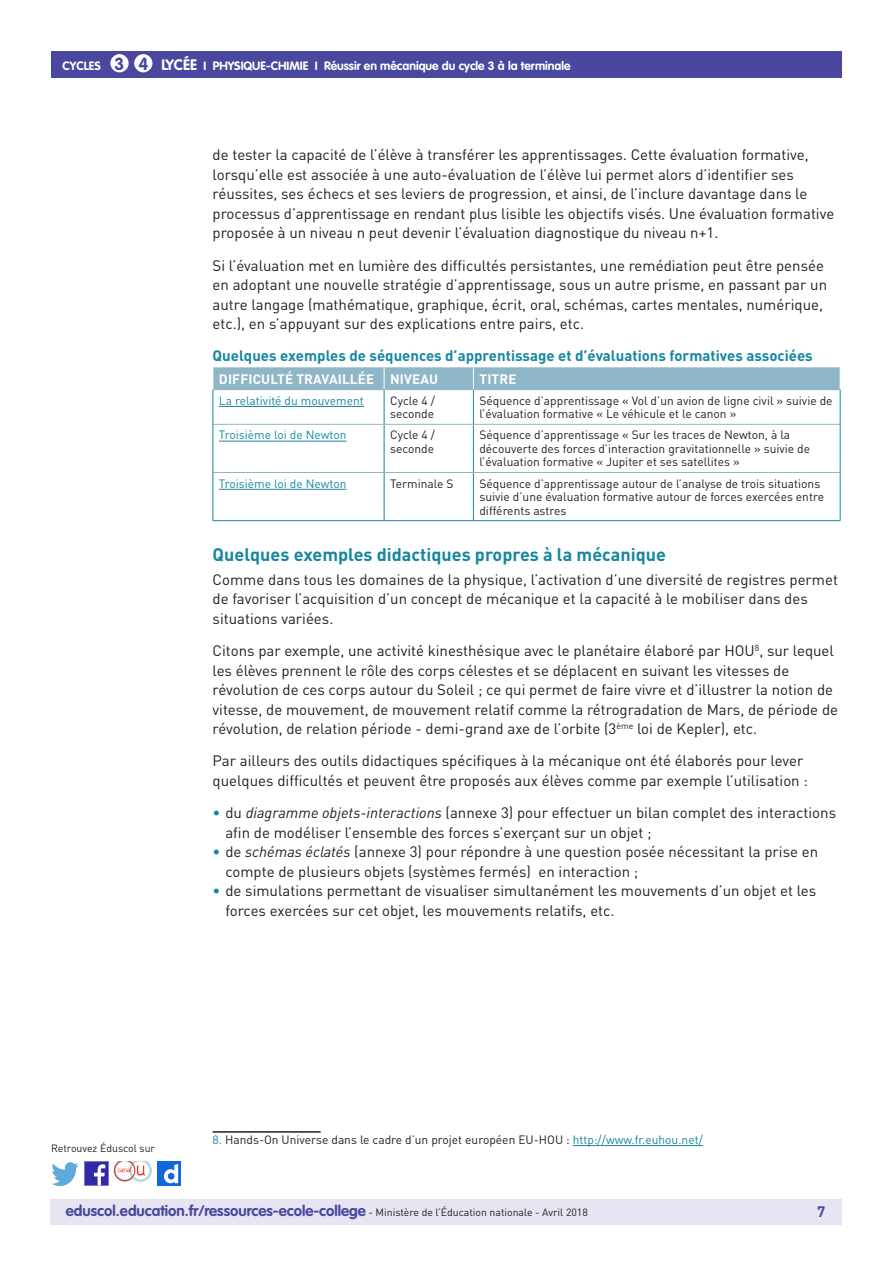
<style>
.page{position:relative;width:893px;height:1263px;background:#fff}
.page>*{position:absolute;margin:0;border:0;box-sizing:border-box;transform-origin:0 0}
._04_Titre_de_niveau{font:700 18px "DIN Pro";color:#16879f}
.t1{font:700 17.25px "VAG Rounded Std";color:#4a489e}
._06_Texte_courant{font:15px/19.5px "DIN Pro";color:#231f20}
.t2{font:700 15px "VAG Rounded Std";color:#4a489e}
._05_Titre_de_niveau{font:700 15px "DIN Pro";color:#16879f}
.t3{font:700 15px "DIN Pro";color:#4a489e}
.Titre_têtière_tablea{font:700 13.5px "DIN Pro";letter-spacing:.01em;color:#fff}
.Texte_courant_tablea{font:12px/13.5px "DIN Pro";color:#231f20}
._13_Note_bas_de_page{font:12px "DIN Pro";color:#231f20}
.t4{font:700 12px "VAG Rounded Std";color:#fff}
.Texte_courant_tablea-2{font:12px "DIN Pro";color:#16879f}
.t5{font:10.5px "DIN Pro";color:#231f20}
.s1{font-size:17.25px;color:#4a489e}
.s2{font-size:15px}
.s3{color:#16879f}
.s4{font-style:italic}
.s5{font-family:"DIN Pro";font-weight:400;font-size:10.5px;color:#231f20}
</style>
<div class="page">
<div style="left:50px;top:1199px;width:791px;height:26px;background:#e6e5f2"></div>
<div style="left:51px;top:51px;width:791px;height:27px;background:#4a489e"></div>
<div style="left:110px;top:54px;width:19px;height:18px;background:#fff;border-radius:50%"></div>
<img style="left:85px;top:1162px;width:23px;height:23px">
<img style="left:51px;top:1163px;width:28px;height:22px">
<img style="left:158px;top:1162px;width:22px;height:23px">
<img style="left:114px;top:1162px;width:38px;height:19px">
<div style="left:134px;top:54px;width:18px;height:18px;background:#fff;border-radius:50%"></div>
<hr style="left:384px;top:390px;width:1px;height:34px;background:#16879f">
<hr style="left:473px;top:390px;width:1px;height:34px;background:#16879f">
<hr style="left:384px;top:425px;width:1px;height:47px;background:#16879f">
<hr style="left:473px;top:425px;width:1px;height:47px;background:#16879f">
<hr style="left:384px;top:473px;width:1px;height:47px;background:#16879f">
<hr style="left:473px;top:473px;width:1px;height:47px;background:#16879f">
<hr style="left:213px;top:424px;width:171px;height:1px;background:#8fb6c6">
<hr style="left:384px;top:424px;width:89px;height:1px;background:#8fb6c6">
<hr style="left:473px;top:424px;width:367px;height:1px;background:#8fb6c6">
<hr style="left:213px;top:472px;width:171px;height:1px;background:#8fb6c6">
<hr style="left:384px;top:472px;width:89px;height:1px;background:#8fb6c6">
<hr style="left:473px;top:472px;width:367px;height:1px;background:#8fb6c6">
<div style="left:213px;top:367px;width:628px;height:23px;background:#8fb6c6"></div>
<hr style="left:213px;top:389px;width:171px;height:1px;background:#8fb6c6">
<hr style="left:384px;top:389px;width:89px;height:1px;background:#8fb6c6">
<hr style="left:473px;top:389px;width:367px;height:1px;background:#8fb6c6">
<hr style="left:213px;top:390px;width:1px;height:34px;background:#16879f">
<hr style="left:840px;top:390px;width:1px;height:34px;background:#16879f">
<hr style="left:213px;top:424px;width:1px;height:48px;background:#16879f">
<hr style="left:840px;top:424px;width:1px;height:48px;background:#16879f">
<hr style="left:213px;top:472px;width:1px;height:48px;background:#16879f">
<hr style="left:840px;top:472px;width:1px;height:48px;background:#16879f">
<hr style="left:213px;top:520px;width:171px;height:1px;background:#16879f">
<hr style="left:384px;top:520px;width:89px;height:1px;background:#16879f">
<hr style="left:473px;top:520px;width:367px;height:1px;background:#16879f">
<hr style="left:219px;top:406px;width:145px;height:1px;background:#16879f">
<hr style="left:219px;top:441px;width:127px;height:1px;background:#16879f">
<hr style="left:219px;top:489px;width:127px;height:1px;background:#16879f">
<hr style="left:213px;top:1131px;width:108px;height:2px;background:#231f20">
<hr style="left:573px;top:1145px;width:130px;height:1px;background:#16879f">
<p class="t4" style="left:63px;top:58px;width:63px">CYCLES <span class="s1">3</span></p>
<p class="t4" style="left:161px;top:58px;width:411px"><span class="s2">LYCÉE</span> I PHYSIQUE-CHIMIE I Réussir en mécanique du cycle 3 à la terminale</p>
<p class="t1" style="left:138px;top:53px;width:11px">4</p>
<p class="_06_Texte_courant" style="left:213px;top:145px;width:623px">de tester la capacité de l’élève à transférer les apprentissages. Cette évaluation formative, lorsqu’elle est associée à une auto-évaluation de l’élève lui permet alors d’identifier ses réussites, ses échecs et ses leviers de progression, et ainsi, de l’inclure davantage dans le processus d’apprentissage en rendant plus lisible les objectifs visés. Une évaluation formative proposée à un niveau n peut devenir l’évaluation diagnostique du niveau n+1.</p>
<p class="_06_Texte_courant" style="left:213px;top:255px;width:616px">Si l’évaluation met en lumière des difficultés persistantes, une remédiation peut être pensée en adoptant une nouvelle stratégie d’apprentissage, sous un autre prisme, en passant par un autre langage (mathématique, graphique, écrit, oral, schémas, cartes mentales, numérique, etc.), en s’appuyant sur des explications entre pairs, etc.</p>
<p class="_05_Titre_de_niveau" style="left:213px;top:346px;width:602px">Quelques exemples de séquences d’apprentissage et d’évaluations formatives associées</p>
<p class="Titre_têtière_tablea" style="left:219px;top:370px;width:157px">DIFFICULTÉ TRAVAILLÉE</p>
<p class="Titre_têtière_tablea" style="left:390px;top:370px;width:50px">NIVEAU</p>
<p class="Titre_têtière_tablea" style="left:479px;top:370px;width:39px">TITRE</p>
<p class="Texte_courant_tablea-2" style="left:219px;top:393px;width:146px">La relativité du mouvement</p>
<p class="Texte_courant_tablea" style="left:390px;top:393px;width:46px">Cycle 4 / seconde</p>
<p class="Texte_courant_tablea" style="left:479px;top:393px;width:355px">Séquence d’apprentissage « Vol d’un avion de ligne civil » suivie de l’évaluation formative « Le véhicule et le canon »</p>
<p class="Texte_courant_tablea-2" style="left:219px;top:428px;width:129px">Troisième loi de Newton</p>
<p class="Texte_courant_tablea" style="left:390px;top:428px;width:46px">Cycle 4 / seconde</p>
<p class="Texte_courant_tablea" style="left:479px;top:428px;width:332px">Séquence d’apprentissage « Sur les traces de Newton, à la découverte des forces d’interaction gravitationnelle » suivie de l’évaluation formative « Jupiter et ses satellites »</p>
<p class="Texte_courant_tablea-2" style="left:219px;top:476px;width:129px">Troisième loi de Newton</p>
<p class="Texte_courant_tablea" style="left:390px;top:476px;width:65px">Terminale S</p>
<p class="Texte_courant_tablea" style="left:479px;top:476px;width:346px">Séquence d’apprentissage autour de l’analyse de trois situations suivie d’une évaluation formative autour de forces exercées entre différents astres</p>
<p class="_04_Titre_de_niveau" style="left:213px;top:543px;width:455px">Quelques exemples didactiques propres à la mécanique</p>
<p class="_06_Texte_courant" style="left:213px;top:569px;width:627px">Comme dans tous les domaines de la physique, l’activation d’une diversité de registres permet de favoriser l’acquisition d’un concept de mécanique et la capacité à le mobiliser dans des situations variées.</p>
<p class="_06_Texte_courant" style="left:213px;top:641px;width:627px">Citons par exemple, une activité kinesthésique avec le planétaire élaboré par HOU<sup>8</sup>, sur lequel les élèves prennent le rôle des corps célestes et se déplacent en suivant les vitesses de révolution de ces corps autour du Soleil ; ce qui permet de faire vivre et d’illustrer la notion de vitesse, de mouvement, de mouvement relatif comme la rétrogradation de Mars, de période de révolution, de relation période - demi-grand axe de l’orbite (3<sup>ème</sup> loi de Kepler), etc.</p>
<p class="_06_Texte_courant" style="left:213px;top:751px;width:597px">Par ailleurs des outils didactiques spécifiques à la mécanique ont été élaborés pour lever quelques difficultés et peuvent être proposés aux élèves comme par exemple l’utilisation :</p>
<p class="_06_Texte_courant" style="left:225px;top:803px;width:612px;text-indent:-13px"><span class="s3">•</span> du <span class="s4">diagramme objets-interactions</span> (annexe 3) pour effectuer un bilan complet des interactions afin de modéliser l’ensemble des forces s’exerçant sur un objet ;</p>
<p class="_06_Texte_courant" style="left:225px;top:842px;width:594px;text-indent:-13px"><span class="s3">•</span> de <span class="s4">schémas éclatés</span> (annexe 3) pour répondre à une question posée nécessitant la prise en compte de plusieurs objets (systèmes fermés) en interaction ;</p>
<p class="_06_Texte_courant" style="left:225px;top:881px;width:592px;text-indent:-13px"><span class="s3">•</span> de simulations permettant de visualiser simultanément les mouvements d’un objet et les forces exercées sur cet objet, les mouvements relatifs, etc.</p>
<p class="t5" style="left:51px;top:1141px;width:106px">Retrouvez Éduscol sur</p>
<p class="_13_Note_bas_de_page" style="left:213px;top:1132px;width:492px"><span class="s3">8.</span> Hands-On Universe dans le cadre d’un projet européen EU-HOU : <span class="s3">http://www.fr.euhou.net/</span></p>
<p class="t2" style="left:66px;top:1202px;width:523px">eduscol.education.fr/ressources-ecole-college <span class="s5">- Ministère de l’Éducation nationale - Avril 2018</span></p>
<p class="t3" style="left:817px;top:1201px;width:10px">7</p>
</div>
